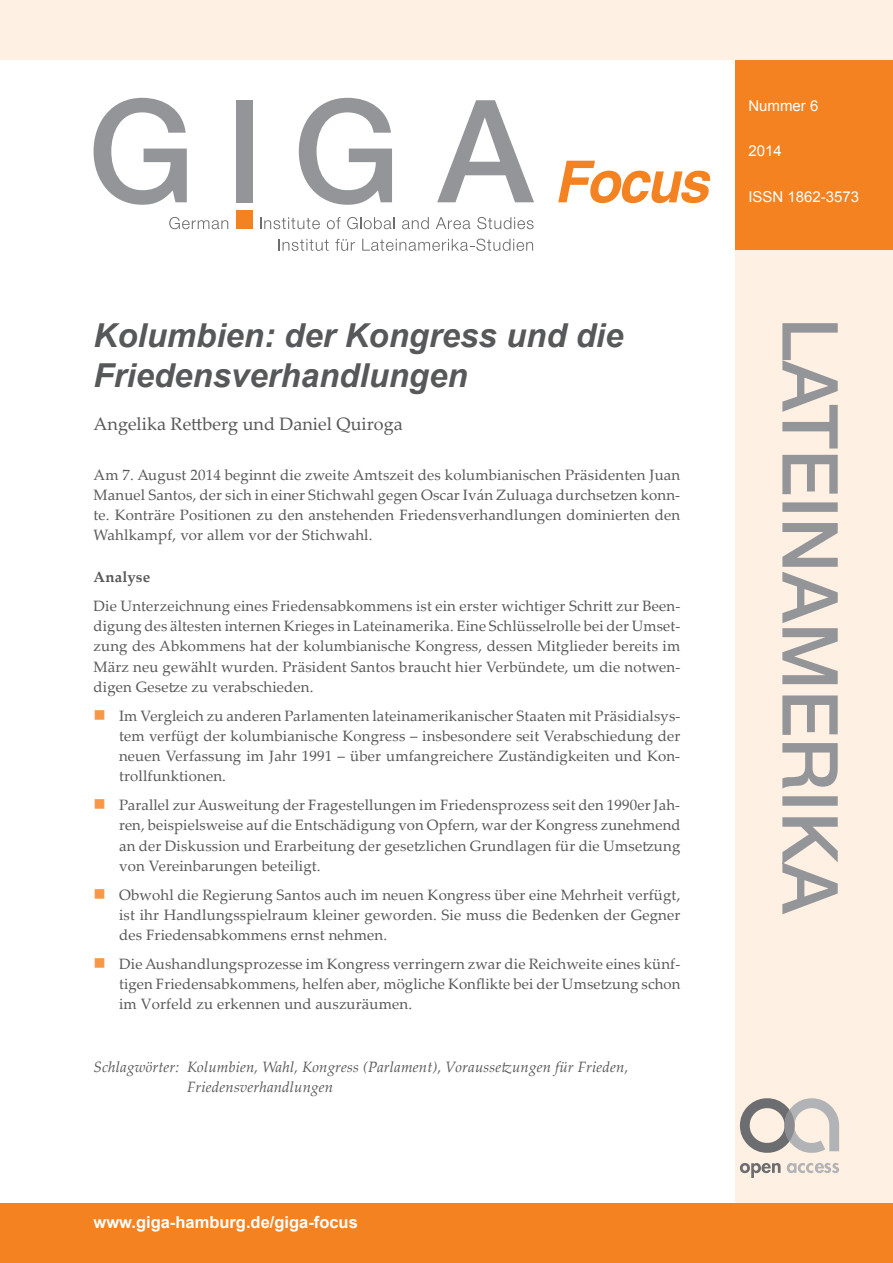
<style>
.page{position:relative;width:893px;height:1263px;background:#fff}
.page>*{position:absolute;margin:0;border:0;box-sizing:border-box;transform-origin:0 0}
.t1{font:italic 700 33px/39.6px "Arial";color:#57585a}
.t2{font:18px "Palatino Linotype";color:#57585a}
.t3{font:700 16.5px "Arial";color:#fff}
.t4{font:15px/20.2px "Palatino Linotype";letter-spacing:.01em;color:#57585a;text-align:justify}
.t5{font:italic 15px/20.2px "Palatino Linotype";letter-spacing:.01em;color:#57585a}
.t6{font:15px "Arial";color:#fff}
.t7{font:700 15px "Palatino Linotype";letter-spacing:.01em;color:#57585a}
</style>
<div class="page">
<div style="left:736px;top:60px;width:157px;height:207px;background:#f58220"></div>
<div style="left:736px;top:251px;width:157px;height:1012px;background:#fef0e2"></div>
<div style="left:0;top:1203px;width:893px;height:60px;background:#f58220"></div>
<svg style="left:782px;top:323px;width:56px;height:591px"></svg>
<div style="left:0;top:0;width:893px;height:60px;background:#fef0e2"></div>
<svg style="left:278px;top:239px;width:51px;height:12px"></svg>
<svg style="left:335px;top:239px;width:20px;height:12px"></svg>
<svg style="left:362px;top:239px;width:171px;height:12px"></svg>
<svg style="left:169px;top:217px;width:59px;height:12px"></svg>
<svg style="left:260px;top:217px;width:60px;height:12px"></svg>
<svg style="left:327px;top:217px;width:14px;height:12px"></svg>
<svg style="left:347px;top:217px;width:47px;height:12px"></svg>
<svg style="left:402px;top:217px;width:27px;height:12px"></svg>
<svg style="left:436px;top:217px;width:34px;height:12px"></svg>
<svg style="left:477px;top:217px;width:57px;height:12px"></svg>
<div style="left:236px;top:100px;width:17px;height:102px;background:#939598"></div>
<svg style="left:94px;top:98px;width:93px;height:107px"></svg>
<svg style="left:299px;top:98px;width:93px;height:107px"></svg>
<svg style="left:437px;top:100px;width:97px;height:102px"></svg>
<div style="left:236px;top:211px;width:17px;height:18px;background:#f58220"></div>
<svg style="left:558px;top:161px;width:153px;height:42px"></svg>
<svg style="left:740px;top:1098px;width:99px;height:55px"></svg>
<svg style="left:740px;top:1163px;width:41px;height:15px"></svg>
<svg style="left:787px;top:1163px;width:52px;height:10px"></svg>
<h1 class="t1" style="left:94px;top:317px;width:531px">Kolumbien: der Kongress und die<br>Friedensverhandlungen</h1>
<p class="t2" style="left:94px;top:411px;width:311px">Angelika Rettberg und Daniel Quiroga</p>
<p class="t4" style="left:94px;top:464px;width:588px">Am 7. August 2014 beginnt die zweite Amtszeit des kolumbianischen Präsidenten Juan Manuel Santos, der sich in einer Stichwahl gegen Oscar Iván Zuluaga durchsetzen konn&shy;te. Konträre Positionen zu den anstehenden Friedensverhandlungen dominierten den Wahlkampf, vor allem vor der Stichwahl.</p>
<p class="t7" style="left:94px;top:566px;width:58px">Analyse</p>
<p class="t4" style="left:94px;top:595px;width:588px">Die Unterzeichnung eines Friedensabkommens ist ein erster wichtiger Schritt zur Been&shy;digung des ältesten internen Krieges in Lateinamerika. Eine Schlüsselrolle bei der Umset&shy;zung des Abkommens hat der kolumbianische Kongress, dessen Mitglieder bereits im März neu gewählt wurden. Präsident Santos braucht hier Verbündete, um die notwen&shy;digen Gesetze zu verabschieden.</p>
<p class="t4" style="left:119px;top:705px;width:563px">Im Vergleich zu anderen Parlamenten lateinamerikanischer Staaten mit Präsidialsys&shy;tem verfügt der kolumbianische Kongress – insbesondere seit Verabschiedung der neuen Verfassung im Jahr 1991 – über umfangreichere Zuständigkeiten und Kon&shy;trollfunktionen.</p>
<p class="t4" style="left:119px;top:794px;width:563px">Parallel zur Ausweitung der Fragestellungen im Friedensprozess seit den 1990er Jah&shy;ren, beispielsweise auf die Entschädigung von Opfern, war der Kongress zunehmend an der Diskussion und Erarbeitung der gesetzlichen Grundlagen für die Umsetzung von Vereinbarungen beteiligt.</p>
<p class="t4" style="left:119px;top:884px;width:563px">Obwohl die Regierung Santos auch im neuen Kongress über eine Mehrheit verfügt, ist ihr Handlungsspielraum kleiner geworden. Sie muss die Bedenken der Gegner des Friedensabkommens ernst nehmen.</p>
<p class="t4" style="left:119px;top:953px;width:563px">Die Aushandlungsprozesse im Kongress verringern zwar die Reichweite eines künf&shy;tigen Friedensabkommens, helfen aber, mögliche Konflikte bei der Umsetzung schon im Vorfeld zu erkennen und auszuräumen.</p>
<p class="t5" style="left:187px;top:1056px;width:443px;text-indent:-94px">Schlagwörter: Kolumbien, Wahl, Kongress (Parlament), Voraussetzungen für Frieden,<br>Friedensverhandlungen</p>
<p class="t3" style="left:94px;top:1211px;width:266px">www.giga-hamburg.de/giga-focus</p>
<p class="t6" style="left:748px;top:96px;width:72px">Nummer 6</p>
<p class="t6" style="left:748px;top:141px;width:35px">2014</p>
<p class="t6" style="left:748px;top:187px;width:112px">ISSN 1862-3573</p>
</div>
